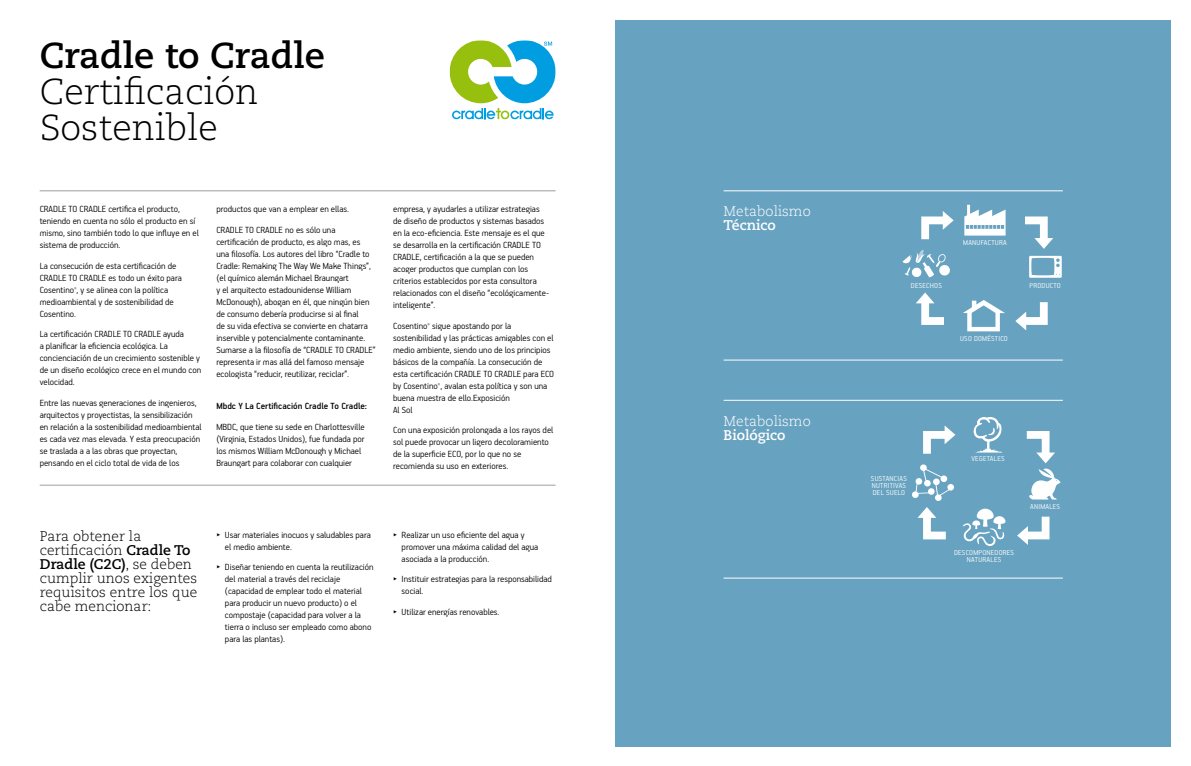
<style>
.page{position:relative;width:1191px;height:766px;background:#fff}
.page>*{position:absolute;margin:0;border:0;box-sizing:border-box;transform-origin:0 0}
.t1{font:300 36px/36px "Caecilia LT Std";color:#000}
.t2{font:700 36px "Caecilia LT Std";color:#000}
.t3{font:300 14px/14px "Caecilia LT Std";color:#000}
.t4{font:300 14px "Caecilia LT Std";color:#fff}
.t5{font:700 14px "Caecilia LT Std";color:#fff}
.t6{font:300 10px/12px "PF Handbook Pro";color:#000}
.t7{font:500 10px "PF Handbook Pro";color:#000}
.t8{font:300 8px/7px "PF Handbook Pro";letter-spacing:.03em;color:#fff;text-align:justify}
.s1{font-weight:700}
.s2{font-size:8px}
</style>
<div class="page">
<div style="left:615px;top:20px;width:556px;height:726px;background:#67a2c0"></div>
<hr style="left:40px;top:190px;width:515px;height:1px;background:#9c9e9f">
<hr style="left:40px;top:485px;width:515px;height:1px;background:#9c9e9f">
<svg style="left:449px;top:40px;width:106px;height:81px"></svg>
<svg style="left:449px;top:40px;width:106px;height:79px"></svg>
<svg style="left:921px;top:211px;width:32px;height:28px"></svg>
<svg style="left:1025px;top:216px;width:28px;height:33px"></svg>
<svg style="left:1015px;top:302px;width:32px;height:28px"></svg>
<svg style="left:916px;top:292px;width:28px;height:33px"></svg>
<svg style="left:963px;top:300px;width:42px;height:31px"></svg>
<svg style="left:1029px;top:256px;width:32px;height:22px"></svg>
<svg style="left:964px;top:205px;width:41px;height:30px"></svg>
<svg style="left:902px;top:250px;width:48px;height:27px"></svg>
<hr style="left:723px;top:190px;width:339px;height:1px;background:#fff">
<hr style="left:723px;top:360px;width:339px;height:1px;background:#fff">
<svg style="left:923px;top:425px;width:32px;height:28px"></svg>
<svg style="left:912px;top:464px;width:42px;height:37px"></svg>
<svg style="left:973px;top:417px;width:29px;height:35px"></svg>
<svg style="left:1026px;top:431px;width:34px;height:68px"></svg>
<svg style="left:962px;top:508px;width:43px;height:38px"></svg>
<svg style="left:1017px;top:516px;width:32px;height:29px"></svg>
<svg style="left:917px;top:507px;width:28px;height:32px"></svg>
<hr style="left:723px;top:400px;width:339px;height:1px;background:#fff">
<hr style="left:723px;top:577px;width:339px;height:1px;background:#fff">
<h1 class="t2" style="left:40px;top:34px;width:287px">Cradle to Cradle</h1>
<h1 class="t1" style="left:40px;top:75px;width:220px">Certificación<br>Sostenible</h1>
<p class="t6" style="left:40px;top:203px;width:161px">CRADLE TO CRADLE certifica el producto, teniendo en cuenta no sólo el producto en sí mismo, sino también todo lo que influye en el sistema de producción.</p>
<p class="t6" style="left:40px;top:259px;width:144px">La consecución de esta certificación de CRADLE TO CRADLE es todo un éxito para Cosentino<sup>®</sup>, y se alinea con la política medioambiental y de sostenibilidad de Cosentino.</p>
<p class="t6" style="left:40px;top:328px;width:163px">La certificación CRADLE TO CRADLE ayuda<br>a planificar la eficiencia ecológica. La concienciación de un crecimiento sostenible y de un diseño ecológico crece en el mundo con velocidad.</p>
<p class="t6" style="left:40px;top:396px;width:163px">Entre las nuevas generaciones de ingenieros, arquitectos y proyectistas, la sensibilización en relación a la sostenibilidad medioambiental es cada vez mas elevada. Y esta preocupación se traslada a a las obras que proyectan, pensando en el ciclo total de vida de los</p>
<p class="t6" style="left:216px;top:198px;width:134px;line-height:20.5px">productos que van a emplear en ellas.<br>CRADLE TO CRADLE no es sólo una</p>
<p class="t6" style="left:216px;top:235px;width:161px">certificación de producto, es algo mas, es una filosofía. Los autores del libro “Cradle to Cradle: Remaking The Way We Make Things”, (el químico alemán Michael Braungart<br>y el arquitecto estadounidense William McDonough), abogan en él, que ningún bien de consumo debería producirse si al final<br>de su vida efectiva se convierte en chatarra inservible y potencialmente contaminante.<br>Sumarse a la filosofía de “CRADLE TO CRADLE” representa ir mas allá del famoso mensaje ecologista “reducir, reutilizar, reciclar”.</p>
<p class="t7" style="left:216px;top:400px;width:152px">Mbdc Y La Certificación Cradle To Cradle:</p>
<p class="t6" style="left:216px;top:420px;width:150px">MBDC, que tiene su sede en Charlottesville (Virginia, Estados Unidos), fue fundada por los mismos William McDonough y Michael Braungart para colaborar con cualquier</p>
<p class="t6" style="left:393px;top:203px;width:158px">empresa, y ayudarles a utilizar estrategias de diseño de productos y sistemas basados en la eco-eficiencia. Este mensaje es el que se desarrolla en la certificación CRADLE TO CRADLE, certificación a la que se pueden acoger productos que cumplan con los criterios establecidos por esta consultora relacionados con el diseño “ecológicamente&shy;inteligente”.</p>
<p class="t6" style="left:393px;top:319px;width:162px">Cosentino<sup>®</sup> sigue apostando por la sostenibilidad y las prácticas amigables con el medio ambiente, siendo uno de los principios básicos de la compañía. La consecución de esta certificación CRADLE TO CRADLE para ECO by Cosentino<sup>®</sup>, avalan esta política y son una buena muestra de ello.Exposición<br>Al Sol</p>
<p class="t6" style="left:393px;top:424px;width:162px">Con una exposición prolongada a los rayos del sol puede provocar un ligero decoloramiento de la superficie ECO, por lo que no se recomienda su uso en exteriores.</p>
<h2 class="t3" style="left:40px;top:529px;width:159px">Para obtener la certificación <span class="s1">Cradle To<br>Dradle (C2C)</span>, se deben cumplir unos exigentes requisitos entre los que cabe mencionar:</h2>
<p class="t6" style="left:225px;top:528px;width:147px;text-indent:-9px"><span class="s2">‣</span> Usar materiales inocuos y saludables para el medio ambiente.</p>
<p class="t6" style="left:225px;top:560px;width:150px;text-indent:-9px"><span class="s2">‣</span> Diseñar teniendo en cuenta la reutilización del material a través del reciclaje (capacidad de emplear todo el material para producir un nuevo producto) o el compostaje (capacidad para volver a la tierra o incluso ser empleado como abono para las plantas).</p>
<p class="t6" style="left:402px;top:528px;width:138px;text-indent:-9px"><span class="s2">‣</span> Realizar un uso eficiente del agua y promover una máxima calidad del agua asociada a la producción.</p>
<p class="t6" style="left:402px;top:572px;width:152px;text-indent:-9px"><span class="s2">‣</span> Instituir estrategias para la responsabilidad social.</p>
<p class="t6" style="left:393px;top:605px;width:108px"><span class="s2">‣</span> Utilizar energías renovables.</p>
<h2 class="t4" style="left:723px;top:203px;width:89px">Metabolismo</h2>
<h2 class="t5" style="left:723px;top:216px;width:54px">Técnico</h2>
<h2 class="t4" style="left:723px;top:413px;width:89px">Metabolismo</h2>
<h2 class="t5" style="left:723px;top:426px;width:63px">Biológico</h2>
<p class="t8" style="left:963px;top:239px;width:45px">MANUFACTURA</p>
<p class="t8" style="left:911px;top:281px;width:32px">DESECHOS</p>
<p class="t8" style="left:1029px;top:281px;width:33px">PRODUCTO</p>
<p class="t8" style="left:960px;top:334px;width:49px">USO DOMÉSTICO</p>
<p class="t8" style="left:871px;top:474px;width:38px">SUSTANCIAS NUTRITIVAS DEL SUELO</p>
<p class="t8" style="left:971px;top:455px;width:34px">VEGETALES</p>
<p class="t8" style="left:954px;top:548px;width:61px;text-align:center">DESCOMPONEDORES<br>NATURALES</p>
<p class="t8" style="left:1030px;top:502px;width:31px">ANIMALES</p>
</div>
